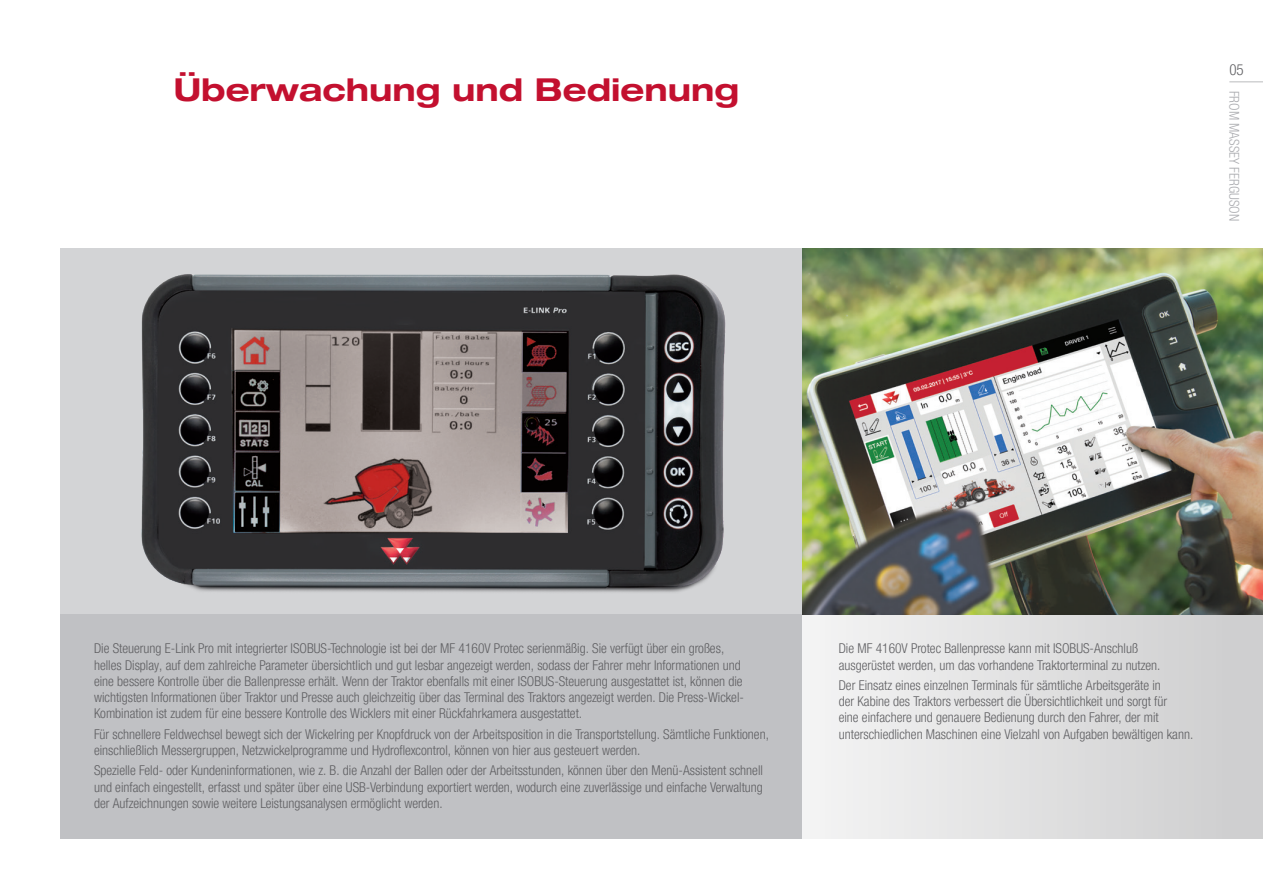
<style>
.page{position:relative;width:1263px;height:893px;background:#fff}
.page>*{position:absolute;margin:0;border:0;box-sizing:border-box;transform-origin:0 0}
.Heading{font:700 expanded 31.5px "Helvetica Neue LTW1 G";color:#c3102f}
.t1{font:300 condensed 15px "Helvetica Neue LTW1 G";color:#5f5f62}
.Body{font:300 condensed 13.5px/16.2px "Helvetica Neue LTW1 G";color:#5f5f62}
.t2{font:300 condensed 13.5px "Helvetica Neue LTW1 G";color:#abacb0}
</style>
<div class="page">
<div style="left:61px;top:249px;width:741px;height:590px;background:#d3d4d6"></div>
<div style="left:61px;top:614px;width:741px;height:225px;background:#babbbe"></div>
<hr style="left:1229px;top:81px;width:34px;height:1px;background:#babbbe">
<div style="left:802px;top:249px;width:461px;height:590px;background:linear-gradient(to right,#f4f4f4,#cdcdce)"></div>
<img style="left:809px;top:249px;width:454px;height:365px">
<img style="left:132px;top:248px;width:677px;height:404px">
<p class="Heading" style="left:174px;top:69px;width:567px">Überwachung und Bedienung</p>
<p class="t1" style="left:1229px;top:61px;width:16px">05</p>
<p class="t2" style="left:1242px;top:91px;width:132px;rotate:90deg">FROM MASSEY FERGUSON</p>
<p class="Body" style="left:94px;top:641px;width:651px">Die Steuerung E-Link Pro mit integrierter ISOBUS-Technologie ist bei der MF 4160V Protec serienmäßig. Sie verfügt über ein großes, helles Display, auf dem zahlreiche Parameter übersichtlich und gut lesbar angezeigt werden, sodass der Fahrer mehr Informationen und eine bessere Kontrolle über die Ballenpresse erhält. Wenn der Traktor ebenfalls mit einer ISOBUS-Steuerung ausgestattet ist, können die wichtigsten Informationen über Traktor und Presse auch gleichzeitig über das Terminal des Traktors angezeigt werden. Die Press-Wickel-Kombination ist zudem für eine bessere Kontrolle des Wicklers mit einer Rückfahrkamera ausgestattet.</p>
<p class="Body" style="left:94px;top:726px;width:676px">Für schnellere Feldwechsel bewegt sich der Wickelring per Knopfdruck von der Arbeitsposition in die Transportstellung. Sämtliche Funktionen, einschließlich Messergruppen, Netzwickelprogramme und Hydroflexcontrol, können von hier aus gesteuert werden.</p>
<p class="Body" style="left:94px;top:763px;width:670px;text-align:justify">Spezielle Feld- oder Kundeninformationen, wie z. B. die Anzahl der Ballen oder der Arbeitsstunden, können über den Menü-Assistent schnell und einfach eingestellt, erfasst und später über eine USB-Verbindung exportiert werden, wodurch eine zuverlässige und einfache Verwaltung der Aufzeichnungen sowie weitere Leistungsanalysen ermöglicht werden.</p>
<p class="Body" style="left:839px;top:641px;width:323px">Die MF 4160V Protec Ballenpresse kann mit ISOBUS-Anschluß ausgerüstet werden, um das vorhandene Traktorterminal zu nutzen.</p>
<p class="Body" style="left:839px;top:677px;width:356px">Der Einsatz eines einzelnen Terminals für sämtliche Arbeitsgeräte in<br>der Kabine des Traktors verbessert die Übersichtlichkeit und sorgt für<br>eine einfachere und genauere Bedienung durch den Fahrer, der mit unterschiedlichen Maschinen eine Vielzahl von Aufgaben bewältigen kann.</p>
</div>
